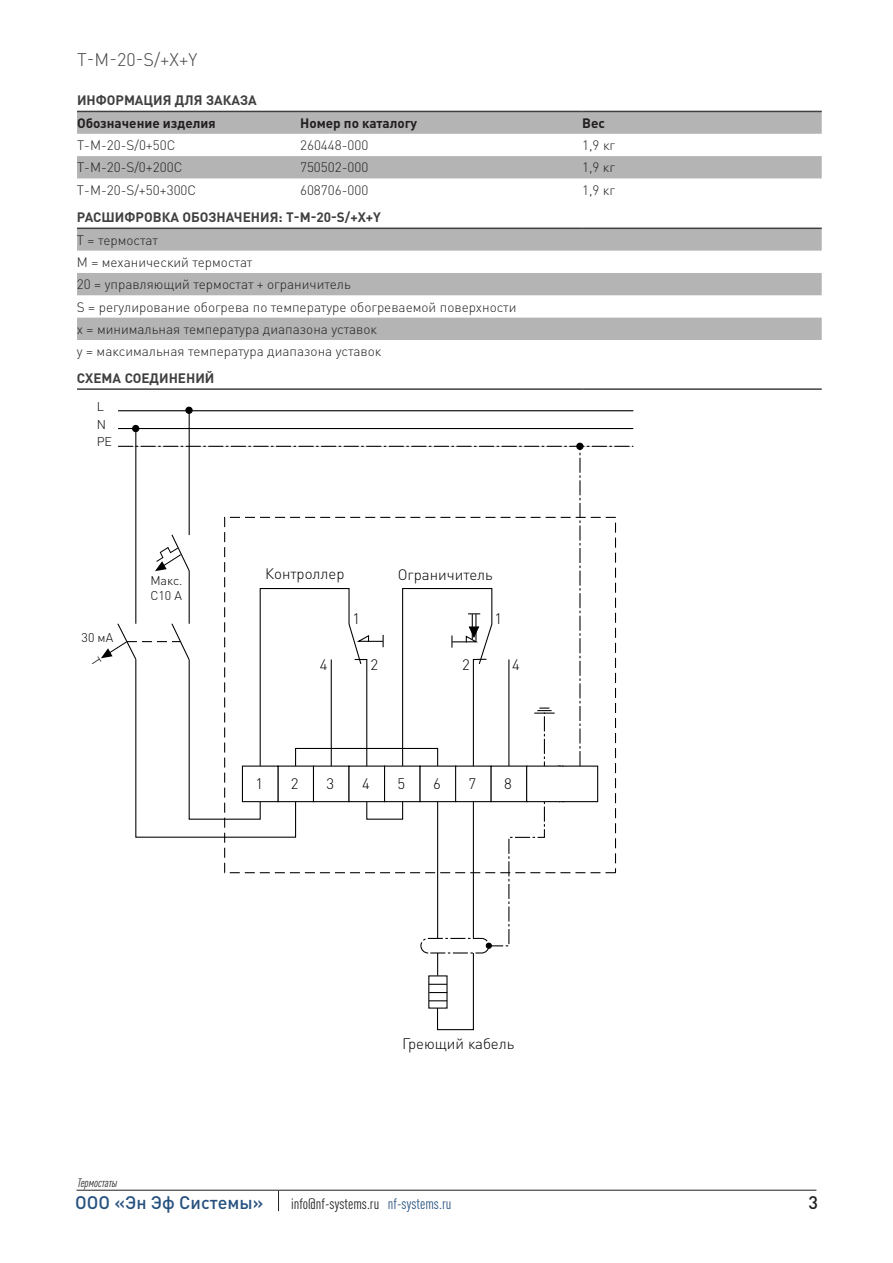
<style>
.page{position:relative;width:893px;height:1263px;background:#fff}
.page>*{position:absolute;margin:0;border:0;box-sizing:border-box;transform-origin:0 0}
.t1{font:500 18px "DIN Pro";color:#26517e}
.t2{font:300 18px "DIN Pro";color:#444}
.t3{font:500 18px "DIN Pro";color:#231f20}
.t4{font:300 15px "DIN Pro";color:#000}
.t5{font:condensed 15px "DIN Pro";color:#231f20}
.t6{font:300 13.5px/22.4px "DIN Pro";color:#231f20}
.t7{font:700 13.5px/22.4px "DIN Pro";color:#404040}
.t8{font:700 13.5px "DIN Pro";color:#231f20}
.t9{font:300 12.6px/17.7px "DIN Pro";color:#000}
.t10{font:italic condensed 12px "DIN Pro";color:#231f20}
.s1{color:#231f20}
.s2{font-weight:700;color:#404040}
.s3{color:#26517e}
</style>
<div class="page">
<hr style="left:77px;top:1190px;width:739px;height:1px;background:#231f20">
<svg style="left:278px;top:1191px;width:1px;height:20px"></svg>
<svg style="left:77px;top:112px;width:745px;height:228px"></svg>
<hr style="left:77px;top:228px;width:505px;height:1px;background:#404040">
<hr style="left:582px;top:228px;width:240px;height:1px;background:#404040">
<hr style="left:77px;top:111px;width:505px;height:1px;background:#404040">
<hr style="left:582px;top:111px;width:240px;height:1px;background:#404040">
<hr style="left:77px;top:388px;width:505px;height:2px;background:#404040">
<hr style="left:582px;top:388px;width:240px;height:2px;background:#404040">
<hr style="left:189px;top:411px;width:1px;height:124px;background:#000">
<hr style="left:118px;top:410px;width:515px;height:1px;background:#000">
<hr style="left:118px;top:428px;width:515px;height:1px;background:#000">
<hr style="left:135px;top:428px;width:1px;height:196px;background:#000">
<div style="left:185px;top:407px;width:8px;height:7px;border:1px solid #000;border-radius:50%"></div>
<div style="left:133px;top:425px;width:6px;height:7px;background:#000;border-radius:50%"></div>
<div style="left:132px;top:425px;width:7px;height:7px;border:1px solid #000;border-radius:50%"></div>
<svg style="left:101px;top:443px;width:532px;height:566px"></svg>
<p class="t2" style="left:77px;top:47px;width:122px">T-M-20-S/+X+Y</p>
<p class="t7" style="left:77px;top:89px;width:181px">ИНФОРМАЦИЯ ДЛЯ ЗАКАЗА<br><span class="s1">Обозначение изделия</span></p>
<p class="t8" style="left:300px;top:114px;width:119px">Номер по каталогу</p>
<p class="t8" style="left:582px;top:114px;width:24px">Вес</p>
<p class="t6" style="left:77px;top:133px;width:100px">T-M-20-S/0+50C</p>
<p class="t6" style="left:300px;top:133px;width:70px">260448-000</p>
<p class="t6" style="left:582px;top:133px;width:34px">1,9 кг</p>
<p class="t6" style="left:77px;top:156px;width:107px">T-M-20-S/0+200C</p>
<p class="t6" style="left:300px;top:156px;width:70px">750502-000</p>
<p class="t6" style="left:582px;top:156px;width:34px">1,9 кг</p>
<p class="t6" style="left:77px;top:178px;width:121px">T-M-20-S/+50+300C</p>
<p class="t6" style="left:300px;top:178px;width:70px">608706-000</p>
<p class="t6" style="left:582px;top:178px;width:34px">1,9 кг</p>
<p class="t6" style="left:77px;top:206px;width:441px"><span class="s2">РАСШИФРОВКА ОБОЗНАЧЕНИЯ: T-M-20-S/+X+Y<br></span>T = термостат<br>M = механический термостат<br>20 = управляющий термостат + ограничитель<br>S = регулирование обогрева по температуре обогреваемой поверхности x = минимальная температура диапазона уставок<br>y = максимальная температура диапазона уставок</p>
<p class="t7" style="left:77px;top:367px;width:139px">СХЕМА СОЕДИНЕНИЙ</p>
<p class="t9" style="left:97px;top:397px;width:17px">L<br>N<br>PE</p>
<p class="t9" style="left:82px;top:628px;width:33px">30 мА</p>
<p class="t9" style="left:150px;top:572px;width:34px;line-height:15px">Макс.<br>C10 A</p>
<p class="t4" style="left:265px;top:564px;width:81px">Контроллер</p>
<p class="t4" style="left:398px;top:564px;width:96px">Ограничитель</p>
<p class="t4" style="left:353px;top:609px;width:9px">1</p>
<p class="t4" style="left:494px;top:609px;width:9px">1</p>
<p class="t4" style="left:320px;top:654px;width:9px">4</p>
<p class="t4" style="left:370px;top:654px;width:9px">2</p>
<p class="t4" style="left:462px;top:654px;width:9px">2</p>
<p class="t4" style="left:512px;top:654px;width:9px">4</p>
<p class="t4" style="left:255px;top:773px;width:9px">1</p>
<p class="t4" style="left:291px;top:773px;width:9px">2</p>
<p class="t4" style="left:326px;top:773px;width:9px">3</p>
<p class="t4" style="left:362px;top:773px;width:9px">4</p>
<p class="t4" style="left:397px;top:773px;width:9px">5</p>
<p class="t4" style="left:433px;top:773px;width:9px">6</p>
<p class="t4" style="left:469px;top:773px;width:9px">7</p>
<p class="t4" style="left:504px;top:773px;width:9px">8</p>
<p class="t10" style="left:78px;top:1174px;width:41px">Термостаты</p>
<p class="t4" style="left:402px;top:1034px;width:114px">Греющий кабель</p>
<h1 class="t1" style="left:75px;top:1188px;width:190px">ООО «Эн Эф Системы»</h1>
<p class="t5" style="left:291px;top:1193px;width:162px">info@nf-systems.ru <span class="s3">nf-systems.ru</span></p>
<h1 class="t3" style="left:808px;top:1188px;width:11px">3</h1>
</div>
